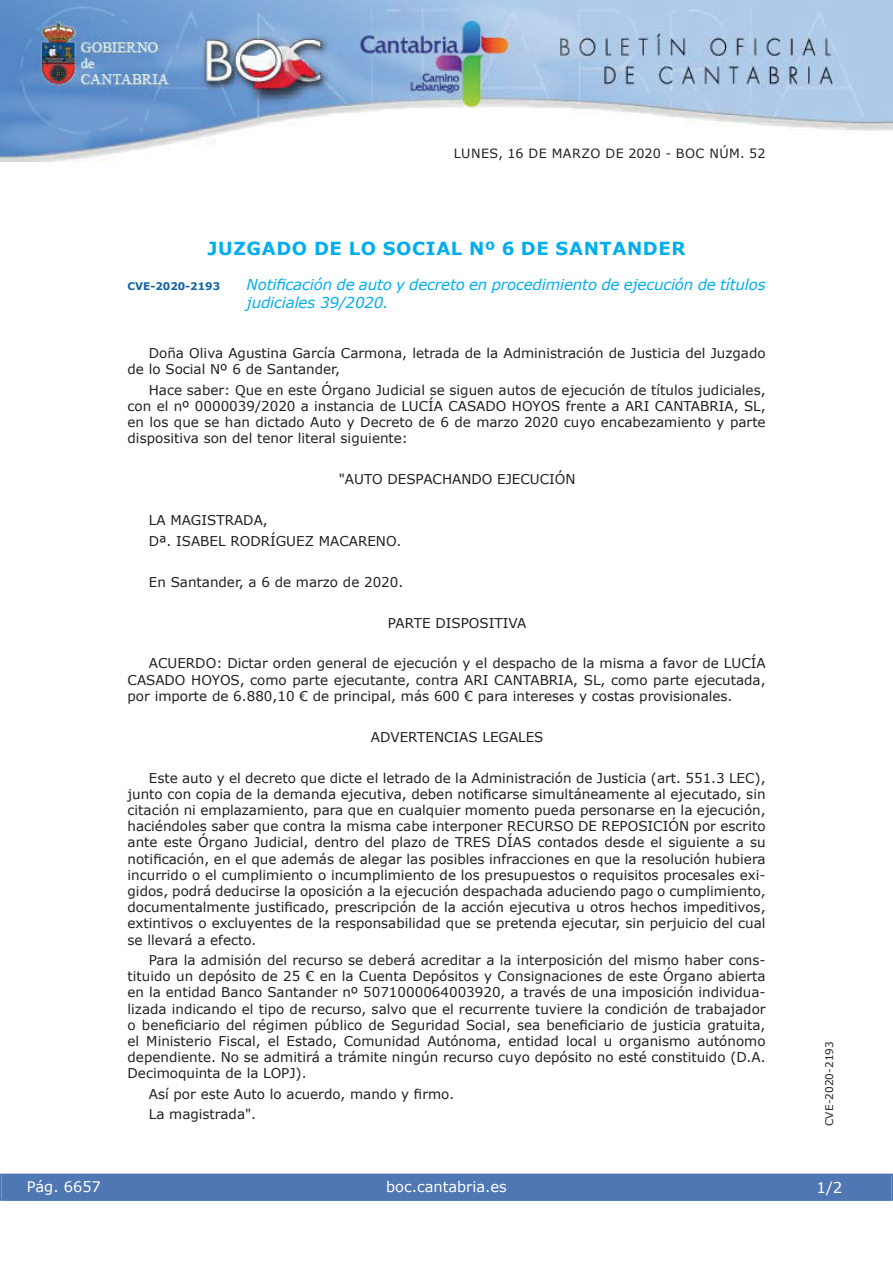
<style>
.page{position:relative;width:893px;height:1263px;background:#fff}
.page>*{position:absolute;margin:0;border:0;box-sizing:border-box;transform-origin:0 0}
.t1{font:700 18px "Verdana";letter-spacing:.035em;color:#00aeef}
.t2{font:italic 15px/18px "Verdana";letter-spacing:-.01em;color:#00aeef}
.t3{font:15px "Verdana";color:#fff}
.t4{font:14.55px "Verdana";color:#fff}
.t5{font:13.5px/16.2px "Verdana";color:#231f20;text-align:justify}
.t6{font:12.75px "Verdana";letter-spacing:.035em;color:#231f20}
.t7{font:10.5px "Verdana";color:#231f20}
.t8{font:700 10.5px "Verdana";color:#1263a9}
</style>
<div class="page">
<img style="left:0;top:0;width:893px;height:161px">
<div style="left:1px;top:1174px;width:890px;height:27px;background:#4f77b3"></div>
<div style="left:0;top:1174px;width:893px;height:27px;border:1px solid #4f77b3"></div>
<p class="t6" style="left:454px;top:145px;width:313px">LUNES, 16 DE MARZO DE 2020 - BOC NÚM. 52</p>
<h1 class="t1" style="left:208px;top:237px;width:479px">JUZGADO DE LO SOCIAL Nº 6 DE SANTANDER</h1>
<p class="t8" style="left:128px;top:279px;width:94px">CVE-2020-2193</p>
<p class="t2" style="left:247px;top:275px;width:520px">Notificación de auto y decreto en procedimiento de ejecución de títulos judiciales 39/2020.</p>
<p class="t5" style="left:128px;top:345px;width:639px;text-indent:21px">Doña Oliva Agustina García Carmona, letrada de la Administración de Justicia del Juzgado de lo Social Nº 6 de Santander,</p>
<p class="t5" style="left:128px;top:381px;width:640px;text-indent:21px">Hace saber: Que en este Órgano Judicial se siguen autos de ejecución de títulos judiciales, con el nº 0000039/2020 a instancia de LUCÍA CASADO HOYOS frente a ARI CANTABRIA, SL, en los que se han dictado Auto y Decreto de 6 de marzo 2020 cuyo encabezamiento y parte dispositiva son del tenor literal siguiente:</p>
<p class="t5" style="left:339px;top:471px;width:238px">"AUTO DESPACHANDO EJECUCIÓN</p>
<p class="t5" style="left:149px;top:510px;width:254px;line-height:20.4px">LA MAGISTRADA,<br>Dª. ISABEL RODRÍGUEZ MACARENO.</p>
<p class="t5" style="left:149px;top:573px;width:256px">En Santander, a 6 de marzo de 2020.</p>
<p class="t5" style="left:388px;top:614px;width:140px">PARTE DISPOSITIVA</p>
<p class="t5" style="left:128px;top:655px;width:639px;text-indent:21px">ACUERDO: Dictar orden general de ejecución y el despacho de la misma a favor de LUCÍA CASADO HOYOS, como parte ejecutante, contra ARI CANTABRIA, SL, como parte ejecutada, por importe de 6.880,10 € de principal, más 600 € para intereses y costas provisionales.</p>
<p class="t5" style="left:371px;top:728px;width:174px">ADVERTENCIAS LEGALES</p>
<p class="t5" style="left:128px;top:769px;width:639px;text-indent:21px">Este auto y el decreto que dicte el letrado de la Administración de Justicia (art. 551.3 LEC), junto con copia de la demanda ejecutiva, deben notificarse simultáneamente al ejecutado, sin citación ni emplazamiento, para que en cualquier momento pueda personarse en la ejecución, haciéndoles saber que contra la misma cabe interponer RECURSO DE REPOSICIÓN por escrito ante este Órgano Judicial, dentro del plazo de TRES DÍAS contados desde el siguiente a su notificación, en el que además de alegar las posibles infracciones en que la resolución hubiera incurrido o el cumplimiento o incumplimiento de los presupuestos o requisitos procesales exi&shy;gidos, podrá deducirse la oposición a la ejecución despachada aduciendo pago o cumplimiento, documentalmente justificado, prescripción de la acción ejecutiva u otros hechos impeditivos, extintivos o excluyentes de la responsabilidad que se pretenda ejecutar, sin perjuicio del cual se llevará a efecto.</p>
<p class="t5" style="left:128px;top:952px;width:640px;text-indent:21px">Para la admisión del recurso se deberá acreditar a la interposición del mismo haber cons&shy;tituido un depósito de 25 € en la Cuenta Depósitos y Consignaciones de este Órgano abierta en la entidad Banco Santander nº 5071000064003920, a través de una imposición individua&shy;lizada indicando el tipo de recurso, salvo que el recurrente tuviere la condición de trabajador o beneficiario del régimen público de Seguridad Social, sea beneficiario de justicia gratuita, el Ministerio Fiscal, el Estado, Comunidad Autónoma, entidad local u organismo autónomo dependiente. No se admitirá a trámite ningún recurso cuyo depósito no esté constituido (D.A.<br>Decimoquinta de la LOPJ).</p>
<p class="t5" style="left:149px;top:1083px;width:307px;line-height:20.4px">Así por este Auto lo acuerdo, mando y firmo.<br>La magistrada".</p>
<p class="t4" style="left:27px;top:1177px;width:76px">Pág. 6657</p>
<p class="t4" style="left:386px;top:1178px;width:122px">boc.cantabria.es</p>
<p class="t7" style="left:823px;top:1126px;width:87px;rotate:-90deg">CVE-2020-2193</p>
<p class="t3" style="left:816px;top:1178px;width:27px">1/2</p>
</div>
